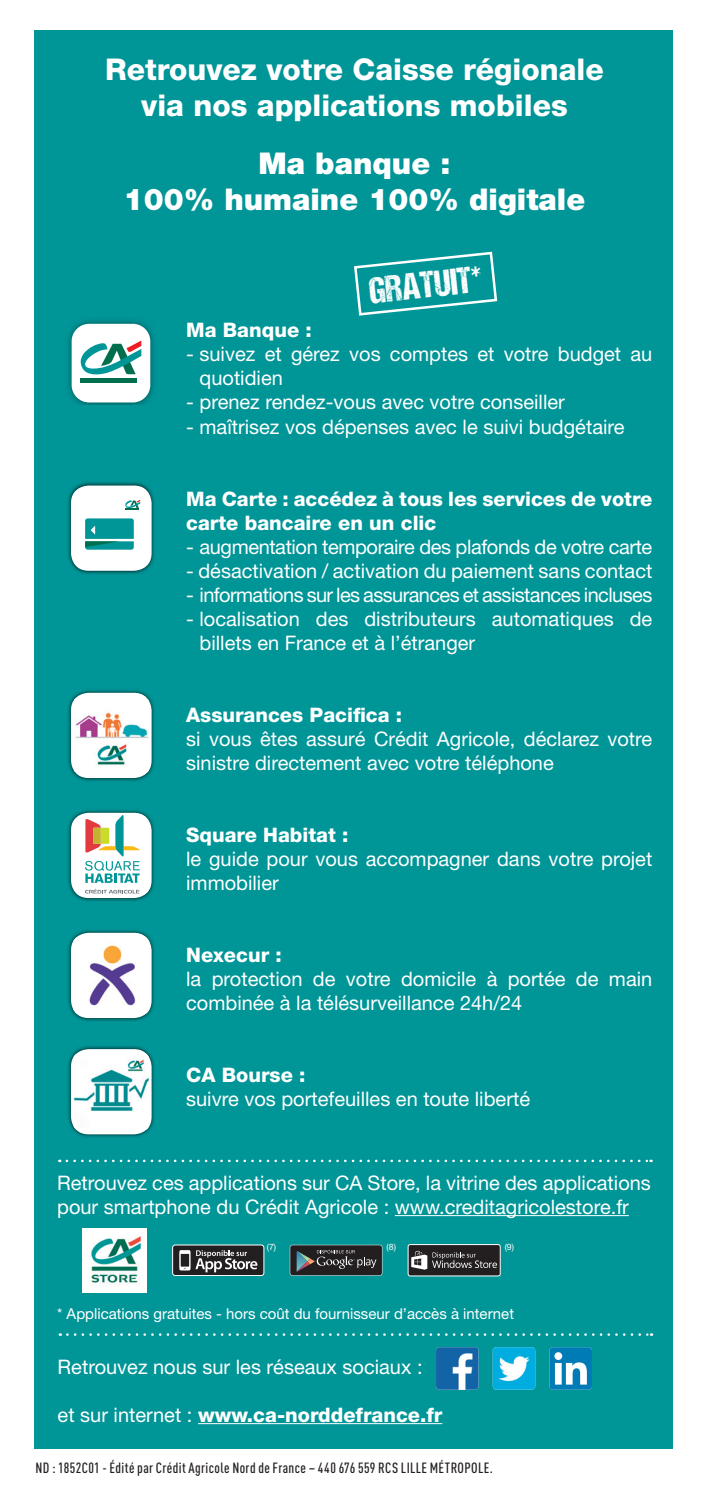
<style>
.page{position:relative;width:709px;height:1489px;background:#fff}
.page>*{position:absolute;margin:0;border:0;box-sizing:border-box;transform-origin:0 0}
.t1{font:37.5px "DCC Ash";color:#fff}
.t2{font:800 30px/36px "Helvetica Neue";color:#fff;text-align:center}
.t3{font:900 30px/36px "Helvetica Neue";color:#fff;text-align:center}
.t4{font:20px/24px "Helvetica Neue";color:#fff}
.t5{font:800 20px/24px "Helvetica Neue";color:#fff}
.t6{font:20px "Helvetica Neue";letter-spacing:-.03em;color:#fff}
.t7{font:20px "Helvetica Neue";letter-spacing:-.02em;color:#fff}
.t8{font:15px "Helvetica Neue";color:#fff}
.t9{font:500 condensed 14.75px "DINOT";letter-spacing:.025em;color:#231f20}
.t10{font:8.75px "Helvetica Neue";color:#fff}
.s1{font-weight:400}
</style>
<div class="page">
<div style="left:35px;top:30px;width:638px;height:1418px;background:#009597"></div>
<hr style="left:198px;top:1422px;width:244px;height:1px;background:#fff">
<img style="left:436px;top:1347px;width:42px;height:42px">
<img style="left:493px;top:1347px;width:42px;height:42px">
<svg style="left:549px;top:1347px;width:43px;height:42px;background:#4ba2cb"></svg>
<svg style="left:67px;top:1159px;width:584px;height:3px"></svg>
<hr style="left:395px;top:1214px;width:234px;height:1px;background:#fff">
<svg style="left:67px;top:1333px;width:585px;height:2px"></svg>
<img style="left:68px;top:320px;width:86px;height:84px">
<div style="left:72px;top:324px;width:78px;height:78px;background:#fff;border-radius:17px"></div>
<div style="left:81px;top:377px;width:56px;height:5px;background:#016f4e"></div>
<svg style="left:81px;top:340px;width:60px;height:35px"></svg>
<img style="left:68px;top:810px;width:86px;height:91px">
<div style="left:71px;top:812px;width:81px;height:86px;background:#fff;border-radius:18px"></div>
<svg style="left:85px;top:888px;width:55px;height:5px"></svg>
<svg style="left:85px;top:815px;width:55px;height:67px"></svg>
<img style="left:68px;top:690px;width:86px;height:91px">
<div style="left:71px;top:692px;width:81px;height:86px;background:#fff;border-radius:18px"></div>
<img style="left:74px;top:699px;width:74px;height:66px">
<img style="left:68px;top:482px;width:86px;height:92px">
<div style="left:71px;top:485px;width:81px;height:85px;background:#fff;border-radius:18px"></div>
<svg style="left:85px;top:518px;width:49px;height:31px;background:#1c9e9d"></svg>
<svg style="left:125px;top:500px;width:15px;height:10px"></svg>
<img style="left:68px;top:930px;width:86px;height:91px">
<div style="left:71px;top:932px;width:81px;height:86px;background:#fff;border-radius:18px"></div>
<img style="left:73px;top:937px;width:76px;height:76px">
<img style="left:68px;top:1046px;width:86px;height:91px">
<div style="left:71px;top:1049px;width:81px;height:85px;background:#fff;border-radius:18px"></div>
<img style="left:73px;top:1053px;width:76px;height:76px">
<svg style="left:354px;top:251px;width:144px;height:65px"></svg>
<img style="left:83px;top:1228px;width:64px;height:64px">
<div style="left:173px;top:1244px;width:91px;height:31px;background:#231f20;border-radius:3px"></div>
<div style="left:172px;top:1244px;width:92px;height:31px;border:1px solid #fff;border-radius:3px"></div>
<svg style="left:179px;top:1249px;width:11px;height:21px"></svg>
<svg style="left:195px;top:1250px;width:62px;height:22px"></svg>
<div style="left:180px;top:1253px;width:10px;height:13px;background:#231f20"></div>
<div style="left:180px;top:1252px;width:10px;height:15px;border:1px solid #fff"></div>
<svg style="left:290px;top:1244px;width:92px;height:31px;background:#3b3d3e"></svg>
<div style="left:408px;top:1244px;width:92px;height:31px;background:#231f20;border-radius:2px"></div>
<svg style="left:411px;top:1250px;width:86px;height:20px"></svg>
<div style="left:408px;top:1244px;width:92px;height:32px;border:1px solid #fff;border-radius:2px"></div>
<h2 class="t2" style="left:105px;top:51px;width:500px">Retrouvez votre Caisse régionale via nos applications mobiles</h2>
<h2 class="t3" style="left:124px;top:145px;width:463px">Ma banque :<br>100% humaine 100% digitale</h2>
<h1 class="t1" style="left:367px;top:270px;width:114px;rotate:-6deg">GRATUIT*</h1>
<p class="t5" style="left:186px;top:318px;width:127px">Ma Banque :</p>
<p class="t4" style="left:199px;top:342px;width:454px;text-indent:-13px">- suivez et gérez vos comptes et votre budget au quotidien</p>
<p class="t4" style="left:186px;top:390px;width:380px">- prenez rendez-vous avec votre conseiller</p>
<p class="t4" style="left:186px;top:414px;width:440px">- maîtrisez vos dépenses avec le suivi budgétaire</p>
<p class="t5" style="left:186px;top:486px;width:468px">Ma Carte : accédez à tous les services de votre carte bancaire en un clic</p>
<p class="t7" style="left:186px;top:534px;width:467px">- augmentation temporaire des plafonds de votre carte</p>
<p class="t4" style="left:186px;top:558px;width:467px">- désactivation / activation du paiement sans contact</p>
<p class="t6" style="left:186px;top:582px;width:467px">- informations sur les assurances et assistances incluses</p>
<p class="t4" style="left:199px;top:606px;width:454px;text-indent:-13px">- localisation des distributeurs automatiques de billets en France et à l’étranger</p>
<p class="t5" style="left:186px;top:702px;width:218px">Assurances Pacifica :</p>
<p class="t4" style="left:186px;top:726px;width:467px">si vous êtes assuré Crédit Agricole, déclarez votre sinistre directement avec votre téléphone</p>
<p class="t5" style="left:186px;top:822px;width:164px">Square Habitat :</p>
<p class="t4" style="left:186px;top:846px;width:467px">le guide pour vous accompagner dans votre projet immobilier</p>
<p class="t5" style="left:186px;top:942px;width:97px">Nexecur :</p>
<p class="t4" style="left:186px;top:966px;width:467px">la protection de votre domicile à portée de main combinée à la télésurveillance 24h/24</p>
<p class="t5" style="left:186px;top:1062px;width:121px">CA Bourse :</p>
<p class="t4" style="left:186px;top:1086px;width:345px">suivre vos portefeuilles en toute liberté</p>
<p class="t4" style="left:57px;top:1170px;width:595px">Retrouvez ces applications sur CA Store, la vitrine des applications pour smartphone du Crédit Agricole : www.creditagricolestore.fr</p>
<p class="t10" style="left:267px;top:1241px;width:11px">(7)</p>
<p class="t10" style="left:386px;top:1241px;width:11px">(8)</p>
<p class="t10" style="left:504px;top:1241px;width:11px">(9)</p>
<p class="t8" style="left:57px;top:1304px;width:458px">* Applications gratuites - hors coût du fournisseur d’accès à internet</p>
<p class="t4" style="left:58px;top:1354px;width:366px">Retrouvez nous sur les réseaux sociaux :</p>
<p class="t5" style="left:58px;top:1402px;width:386px"><span class="s1">et sur internet :</span> www.ca-norddefrance.fr</p>
<p class="t9" style="left:35px;top:1458px;width:459px">ND : 1852C01 - Édité par Crédit Agricole Nord de France – 440 676 559 RCS LILLE MÉTROPOLE.</p>
</div>
